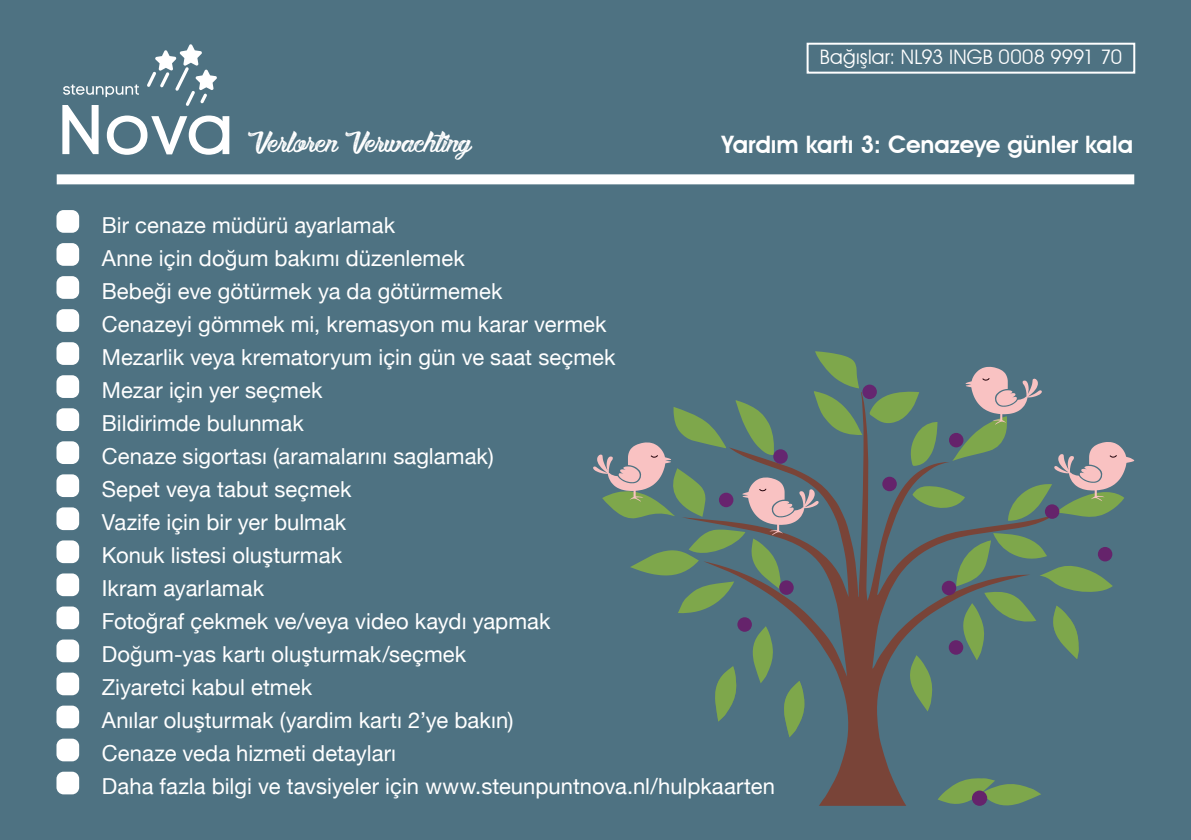
<style>
.page{position:relative;width:1191px;height:840px;background:#fff}
.page>*{position:absolute;margin:0;border:0;box-sizing:border-box;transform-origin:0 0}
.t1{font:40px "Boulevard Saint Denis";color:#fff}
.t2{font:600 24px "Avant Garde IT Cby BT";color:#fff}
.t3{font:22px/33px "Helvetica Neue";color:#fff}
.t4{font:20px "Avant Garde IT Cby BT";letter-spacing:.01em;color:#fff}
</style>
<div class="page">
<div style="left:0;top:0;width:1191px;height:839px;background:#4e7282"></div>
<svg style="left:62px;top:105px;width:37px;height:49px"></svg>
<svg style="left:107px;top:115px;width:122px;height:40px"></svg>
<svg style="left:147px;top:44px;width:70px;height:62px"></svg>
<svg style="left:63px;top:84px;width:76px;height:13px"></svg>
<div style="left:57px;top:174px;width:1077px;height:10px;background:#fff"></div>
<svg style="left:718px;top:395px;width:327px;height:410px"></svg>
<svg style="left:937px;top:777px;width:104px;height:29px"></svg>
<div style="left:972px;top:790px;width:15px;height:15px;background:#65236b;border-radius:50%"></div>
<svg style="left:715px;top:665px;width:21px;height:56px"></svg>
<div style="left:941px;top:580px;width:15px;height:15px;background:#65236b;border-radius:50%"></div>
<div style="left:948px;top:640px;width:15px;height:14px;background:#65236b;border-radius:50%"></div>
<div style="left:862px;top:384px;width:15px;height:15px;background:#652670;border-radius:50%"></div>
<svg style="left:783px;top:680px;width:21px;height:57px"></svg>
<svg style="left:751px;top:625px;width:22px;height:58px"></svg>
<svg style="left:907px;top:654px;width:25px;height:57px"></svg>
<svg style="left:956px;top:532px;width:156px;height:128px"></svg>
<div style="left:737px;top:617px;width:15px;height:14px;background:#65236b;border-radius:50%"></div>
<svg style="left:593px;top:351px;width:269px;height:262px"></svg>
<svg style="left:869px;top:366px;width:265px;height:154px"></svg>
<div style="left:56px;top:210px;width:23px;height:23px;background:#fff;border-radius:7px"></div>
<div style="left:56px;top:243px;width:23px;height:23px;background:#fff;border-radius:7px"></div>
<div style="left:56px;top:276px;width:23px;height:23px;background:#fff;border-radius:7px"></div>
<div style="left:56px;top:309px;width:23px;height:23px;background:#fff;border-radius:7px"></div>
<div style="left:56px;top:342px;width:23px;height:23px;background:#fff;border-radius:7px"></div>
<div style="left:56px;top:375px;width:23px;height:23px;background:#fff;border-radius:7px"></div>
<div style="left:56px;top:408px;width:23px;height:23px;background:#fff;border-radius:7px"></div>
<div style="left:56px;top:441px;width:23px;height:23px;background:#fff;border-radius:7px"></div>
<div style="left:56px;top:474px;width:23px;height:23px;background:#fff;border-radius:7px"></div>
<div style="left:56px;top:507px;width:23px;height:23px;background:#fff;border-radius:7px"></div>
<div style="left:56px;top:540px;width:23px;height:23px;background:#fff;border-radius:7px"></div>
<div style="left:56px;top:573px;width:23px;height:23px;background:#fff;border-radius:7px"></div>
<div style="left:56px;top:606px;width:23px;height:23px;background:#fff;border-radius:7px"></div>
<div style="left:56px;top:639px;width:23px;height:23px;background:#fff;border-radius:7px"></div>
<div style="left:56px;top:672px;width:23px;height:23px;background:#fff;border-radius:7px"></div>
<div style="left:56px;top:705px;width:23px;height:23px;background:#fff;border-radius:7px"></div>
<div style="left:56px;top:738px;width:23px;height:23px;background:#fff;border-radius:7px"></div>
<div style="left:56px;top:771px;width:23px;height:23px;background:#fff;border-radius:7px"></div>
<div style="left:806px;top:43px;width:329px;height:31px;border:2px solid #fff"></div>
<h1 class="t1" style="left:249px;top:124px;width:224px">Verloren Verwachting</h1>
<p class="t4" style="left:820px;top:44px;width:303px">Bağışlar: NL93 INGB 0008 9991 70</p>
<p class="t2" style="left:722px;top:130px;width:413px">Yardım kartı 3: Cenazeye günler kala</p>
<p class="t3" style="left:102px;top:209px;width:674px">Bir cenaze müdürü ayarlamak<br>Anne için doğum bakımı düzenlemek<br>Bebeği eve götürmek ya da götürmemek<br>Cenazeyi gömmek mi, kremasyon mu karar vermek<br>Mezarlik veya krematoryum için gün ve saat seçmek<br>Mezar için yer seçmek<br>Bildirimde bulunmak<br>Cenaze sigortası (aramalarını saglamak)<br>Sepet veya tabut seçmek<br>Vazife için bir yer bulmak<br>Konuk listesi oluşturmak<br>Ikram ayarlamak<br>Fotoğraf çekmek ve/veya video kaydı yapmak<br>Doğum-yas kartı oluşturmak/seçmek<br>Ziyaretci kabul etmek<br>Anılar oluşturmak (yardim kartı 2’ye bakın)<br>Cenaze veda hizmeti detayları<br>Daha fazla bilgi ve tavsiyeler için www.steunpuntnova.nl/hulpkaarten</p>
</div>
